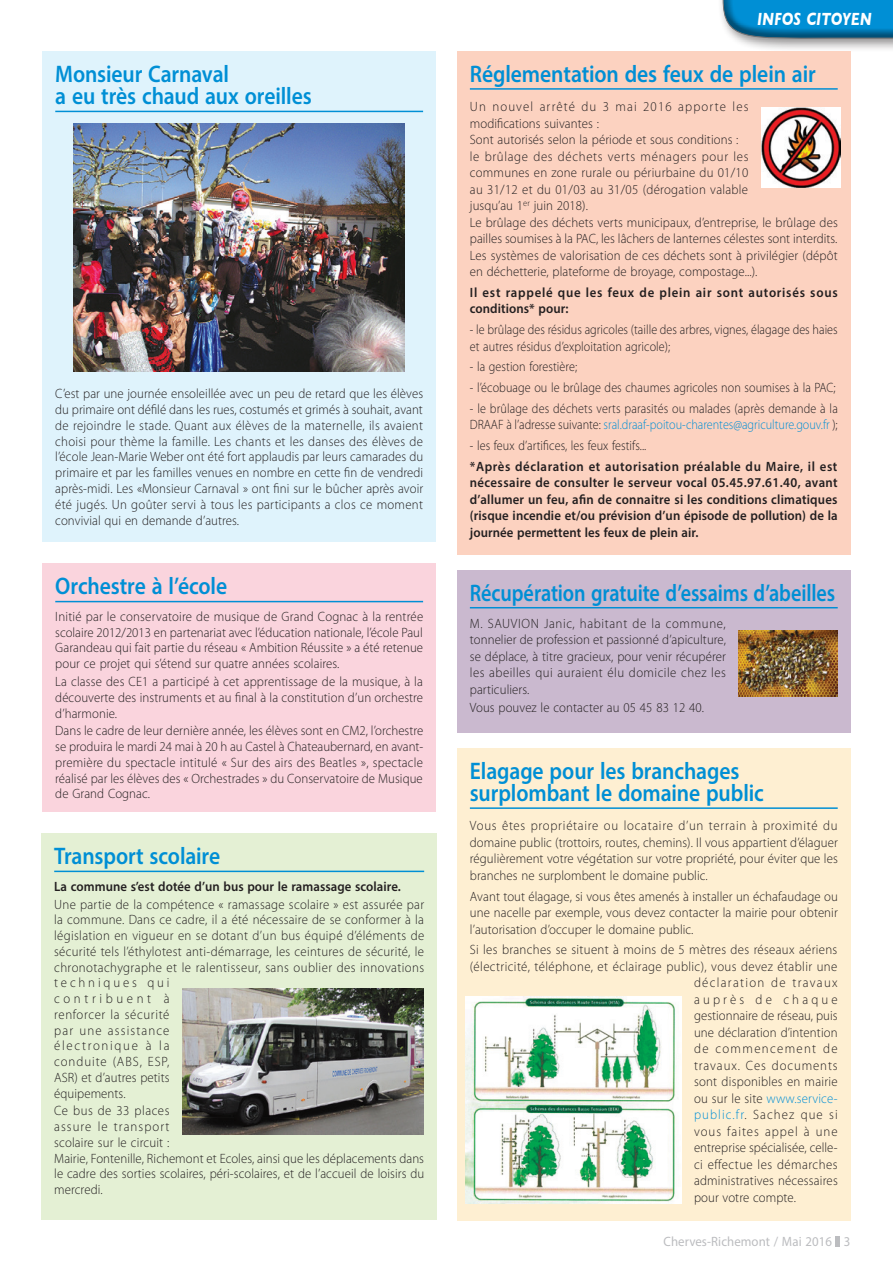
<style>
.page{position:relative;width:893px;height:1263px;background:#fff}
.page>*{position:absolute;margin:0;border:0;box-sizing:border-box;transform-origin:0 0}
.t1{font:600 24px/22.5px "Myriad Pro";letter-spacing:-.005em;color:#008fd5;scale:.9 1}
.t2{font:600 24px "Myriad Pro";letter-spacing:-.005em;color:#008fd5;scale:.84 1}
.t3{font:italic 700 18px "Gill Sans";letter-spacing:.005em;color:#fff;scale:.8 1}
.t4{font:300 13.5px/15.8px "Myriad Pro";letter-spacing:.01em;color:#231f20;text-align:justify;scale:.95 1}
.t5{font:300 13.5px/16.5px "Myriad Pro";letter-spacing:.01em;color:#231f20;scale:.9 1}
.t6{font:600 13.5px/16.5px "Myriad Pro";letter-spacing:.005em;color:#231f20;text-align:justify;scale:.95 1}
.t7{font:600 13.5px/16.5px "Myriad Pro";letter-spacing:.055em;color:#231f20;scale:.95 1}
.t8{font:300 13.5px "Myriad Pro";letter-spacing:.03em;color:#231f20;scale:.95 1}
.t9{font:13.5px "Myriad Pro";letter-spacing:.005em;color:#bcbdc0;scale:.95 1}
.t10{font:300 13.5px "Myriad Pro";letter-spacing:.01em;color:#008fd5;scale:.95 1}
.t11{font:300 13.5px "Myriad Pro";letter-spacing:.035em;color:#231f20;scale:.95 1}
.t12{font:300 13.5px "Myriad Pro";letter-spacing:.085em;color:#231f20;scale:.95 1}
.t13{font:300 13.5px "Myriad Pro";letter-spacing:.1em;color:#231f20;scale:.95 1}
.t14{font:300 13.5px "Myriad Pro";letter-spacing:.07em;color:#231f20;scale:.95 1}
.t15{font:300 13.5px "Myriad Pro";letter-spacing:.08em;color:#231f20;scale:.95 1}
.t16{font:300 13.5px "Myriad Pro";letter-spacing:.105em;color:#231f20;scale:.95 1}
.t17{font:300 13.5px "Myriad Pro";letter-spacing:.25em;color:#231f20;scale:.95 1}
.s1{color:#008fd5}
.s2{color:#231f20}
</style>
<div class="page">
<div style="left:718px;top:0;width:175px;height:52px;background:#231f20;opacity:.5"></div>
<div style="left:721px;top:0;width:172px;height:39px;background:#231f20;opacity:.5"></div>
<hr style="left:836px;top:1236px;width:4px;height:11px;background:#bcbdc0">
<div style="left:43px;top:564px;width:393px;height:248px;background:#fad4dd"></div>
<hr style="left:55px;top:601px;width:368px;height:1px;background:#008fd5">
<div style="left:457px;top:51px;width:393px;height:503px;background:#fcd2c0"></div>
<hr style="left:470px;top:88px;width:368px;height:2px;background:#008fd5">
<img style="left:761px;top:108px;width:79px;height:79px">
<div style="left:43px;top:51px;width:393px;height:490px;background:#dff3fc"></div>
<hr style="left:55px;top:111px;width:368px;height:1px;background:#008fd5">
<img style="left:74px;top:123px;width:331px;height:248px">
<div style="left:457px;top:748px;width:393px;height:472px;background:#feefd2"></div>
<hr style="left:470px;top:807px;width:368px;height:2px;background:#008fd5">
<img style="left:466px;top:996px;width:215px;height:207px">
<div style="left:457px;top:570px;width:393px;height:163px;background:#cab9cf"></div>
<hr style="left:470px;top:607px;width:368px;height:1px;background:#008fd5">
<img style="left:739px;top:630px;width:99px;height:66px">
<div style="left:41px;top:833px;width:396px;height:387px;background:#e4f0d4"></div>
<hr style="left:54px;top:871px;width:370px;height:1px;background:#008fd5">
<img style="left:182px;top:988px;width:241px;height:147px">
<h1 class="t1" style="left:55px;top:62px;width:286px">Monsieur Carnaval<br>a eu très chaud aux oreilles</h1>
<p class="t4" style="left:55px;top:386px;width:389px">C’est par une journée ensoleillée avec un peu de retard que les élèves du primaire ont défilé dans les rues, costumés et grimés à souhait, avant de rejoindre le stade. Quant aux élèves de la maternelle, ils avaient choisi pour thème la famille. Les chants et les danses des élèves de l’école Jean-Marie Weber ont été fort applaudis par leurs camarades du primaire et par les familles venues en nombre en cette fin de vendredi après-midi. Les «Monsieur Carnaval » ont fini sur le bûcher après avoir été jugés. Un goûter servi à tous les participants a clos ce moment convivial qui en demande d’autres.</p>
<h1 class="t1" style="left:55px;top:574px;width:193px">Orchestre à l’école</h1>
<p class="t4" style="left:55px;top:608px;width:389px">Initié par le conservatoire de musique de Grand Cognac à la rentrée scolaire 2012/2013 en partenariat avec l’éducation nationale, l’école Paul Garandeau qui fait partie du réseau « Ambition Réussite » a été retenue pour ce projet qui s’étend sur quatre années scolaires.</p>
<p class="t4" style="left:55px;top:673px;width:389px">La classe des CE1 a participé à cet apprentissage de la musique, à la découverte des instruments et au final à la constitution d’un orchestre d’harmonie.</p>
<p class="t4" style="left:55px;top:723px;width:389px">Dans le cadre de leur dernière année, les élèves sont en CM2, l’orchestre se produira le mardi 24 mai à 20 h au Castel à Chateaubernard, en avant&shy;première du spectacle intitulé « Sur des airs des Beatles », spectacle réalisé par les élèves des « Orchestrades » du Conservatoire de Musique de Grand Cognac.</p>
<h1 class="t1" style="left:54px;top:844px;width:186px">Transport scolaire</h1>
<p class="t6" style="left:54px;top:877px;width:367px">La commune s’est dotée d’un bus pour le ramassage scolaire.</p>
<p class="t4" style="left:54px;top:896px;width:391px;text-align:left">Une partie de la compétence « ramassage scolaire » est assurée par la commune. Dans ce cadre, il a été nécessaire de se conformer à la législation en vigueur en se dotant d’un bus équipé d’éléments de sécurité tels l’éthylotest anti-démarrage, les ceintures de sécurité, le chronotachygraphe et le ralentisseur, sans oublier des innovations techniques qui<br>contribuent à<br>renforcer la sécurité<br>par une assistance<br>électronique à la<br>conduite (ABS, ESP,<br>ASR) et d’autres petits<br>équipements.</p>
<p class="t4" style="left:54px;top:1103px;width:391px;text-align:left">Ce bus de 33 places<br>assure le transport<br>scolaire sur le circuit :<br>Mairie, Fontenille, Richemont et Ecoles, ainsi que les déplacements dans le cadre des sorties scolaires, péri-scolaires, et de l’accueil de loisirs du mercredi.</p>
<h2 class="t3" style="left:757px;top:9px;width:145px">INFOS CITOYEN</h2>
<h1 class="t1" style="left:470px;top:62px;width:386px">Réglementation des feux de plein air</h1>
<p class="t4" style="left:470px;top:98px;width:389px;line-height:16.5px;text-align:left">Un nouvel arrêté du 3 mai 2016 apporte les<br>modifications suivantes :<br>Sont autorisés selon la période et sous conditions :<br>le brûlage des déchets verts ménagers pour les<br>communes en zone rurale ou périurbaine du 01/10<br>au 31/12 et du 01/03 au 31/05 (dérogation valable<br>jusqu’au 1<sup>er</sup> juin 2018).<br>Le brûlage des déchets verts municipaux, d’entreprise, le brûlage des pailles soumises à la PAC, les lâchers de lanternes célestes sont interdits.<br>Les systèmes de valorisation de ces déchets sont à privilégier (dépôt en déchetterie, plateforme de broyage, compostage...).</p>
<p class="t7" style="left:470px;top:284px;width:389px">Il est rappelé que les feux de plein air sont autorisés sous conditions* pour:</p>
<p class="t5" style="left:470px;top:321px;width:410px">- le brûlage des résidus agricoles (taille des arbres, vignes, élagage des haies et autres résidus d’exploitation agricole);</p>
<p class="t5" style="left:470px;top:358px;width:121px">- la gestion forestière;</p>
<p class="t5" style="left:470px;top:379px;width:408px">- l’écobuage ou le brûlage des chaumes agricoles non soumises à la PAC;</p>
<p class="t5" style="left:470px;top:400px;width:410px">- le brûlage des déchets verts parasités ou malades (après demande à la<br>DRAAF à l’adresse suivante: <span class="s1">sral.draaf-poitou-charentes@agriculture.gouv.fr</span> );</p>
<p class="t5" style="left:470px;top:437px;width:198px">- les feux d’artifices, les feux festifs...</p>
<p class="t6" style="left:470px;top:458px;width:389px">*Après déclaration et autorisation préalable du Maire, il est nécessaire de consulter le serveur vocal 05.45.97.61.40, avant d’allumer un feu, afin de connaitre si les conditions climatiques (risque incendie et/ou prévision d’un épisode de pollution) de la journée permettent les feux de plein air.</p>
<h1 class="t2" style="left:470px;top:577px;width:436px">Récupération gratuite d’essaims d’abeilles</h1>
<p class="t4" style="left:470px;top:615px;width:271px;line-height:16.5px">M. SAUVION Janic, habitant de la commune, tonnelier de profession et passionné d’apiculture, se déplace, à titre gracieux, pour venir récupérer les abeilles qui auraient élu domicile chez les particuliers.</p>
<p class="t4" style="left:470px;top:700px;width:248px">Vous pouvez le contacter au 05 45 83 12 40.</p>
<h1 class="t1" style="left:470px;top:759px;width:328px">Elagage pour les branchages surplombant le domaine public</h1>
<p class="t4" style="left:470px;top:817px;width:389px;line-height:16.5px">Vous êtes propriétaire ou locataire d’un terrain à proximité du domaine public (trottoirs, routes, chemins). Il vous appartient d’élaguer régulièrement votre végétation sur votre propriété, pour éviter que les branches ne surplombent le domaine public.</p>
<p class="t4" style="left:470px;top:888px;width:389px;line-height:16.5px">Avant tout élagage, si vous êtes amenés à installer un échafaudage ou une nacelle par exemple, vous devez contacter la mairie pour obtenir l’autorisation d’occuper le domaine public.</p>
<p class="t4" style="left:470px;top:942px;width:388px">Si les branches se situent à moins de 5 mètres des réseaux aériens</p>
<p class="t8" style="left:470px;top:958px;width:388px">(électricité, téléphone, et éclairage public), vous devez établir une</p>
<p class="t13" style="left:694px;top:975px;width:153px">déclaration de travaux</p>
<p class="t17" style="left:694px;top:991px;width:153px">auprès de chaque</p>
<p class="t4" style="left:694px;top:1008px;width:153px">gestionnaire de réseau, puis</p>
<p class="t4" style="left:694px;top:1024px;width:153px">une déclaration d’intention</p>
<p class="t16" style="left:694px;top:1041px;width:153px">de commencement de</p>
<p class="t14" style="left:694px;top:1057px;width:153px">travaux. Ces documents</p>
<p class="t4" style="left:694px;top:1074px;width:153px">sont disponibles en mairie</p>
<p class="t10" style="left:694px;top:1090px;width:153px"><span class="s2">ou sur le site</span> www.service-</p>
<p class="t12" style="left:694px;top:1107px;width:153px"><span class="s1">public.fr</span>. Sachez que si</p>
<p class="t15" style="left:694px;top:1123px;width:153px">vous faites appel à une</p>
<p class="t4" style="left:694px;top:1140px;width:153px">entreprise spécialisée, celle-</p>
<p class="t11" style="left:694px;top:1156px;width:153px">ci effectue les démarches</p>
<p class="t4" style="left:694px;top:1173px;width:153px">administratives nécessaires</p>
<p class="t4" style="left:694px;top:1189px;width:109px">pour votre compte.</p>
<p class="t9" style="left:663px;top:1233px;width:198px">Cherves-Richemont / Mai 2016 3</p>
</div>
